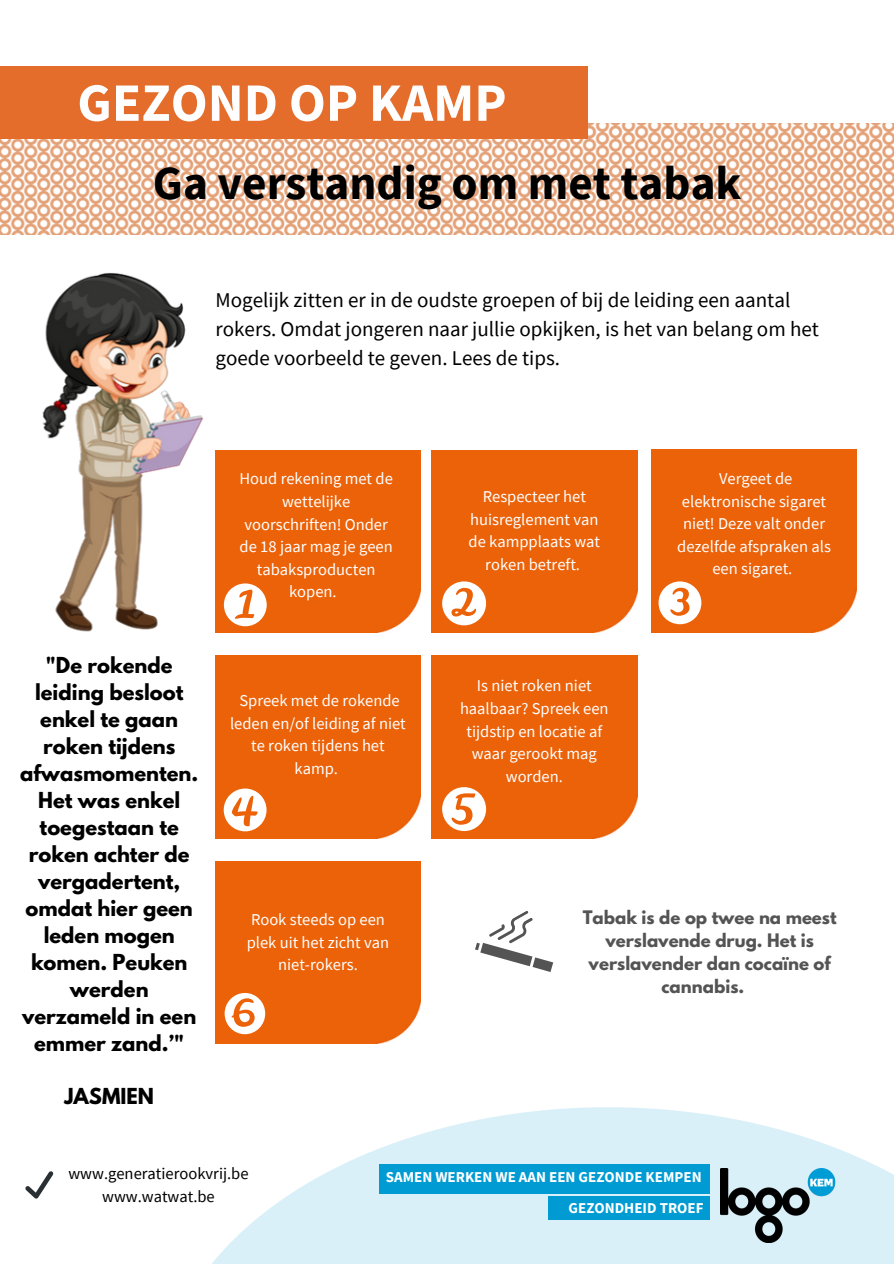
<style>
.page{position:relative;width:894px;height:1264px;background:#fff}
.page>*{position:absolute;margin:0;border:0;box-sizing:border-box;transform-origin:0 0}
.t1{font:700 54px "Source Sans Pro";color:#fefeff}
.t2{font:700 47.25px "Source Sans Pro";color:#000}
.t3{font:21px/29.2px "Source Sans Pro";color:#000}
.t4{font:700 19.5px/27px "League Spartan";color:#000;text-align:center}
.t5{font:16.5px/22.5px "Source Sans Pro";color:#fff;text-align:center}
.t6{font:700 16.5px "League Spartan";color:#545454}
.t7{font:16.5px/22.5px "Source Sans Pro";color:#000;text-align:center}
.t8{font:700 15px/30.3px "Source Sans Pro";color:#fff;text-align:right}
</style>
<div class="page">
<svg style="left:212px;top:1107px;width:681px;height:156px;fill:#daf0f8"></svg>
<img style="left:720px;top:1168px;width:115px;height:74px">
<div style="left:379px;top:1163px;width:330px;height:30px;background:#009bd2"></div>
<div style="left:548px;top:1196px;width:161px;height:23px;background:#009bd2"></div>
<img style="left:0;top:123px;width:893px;height:112px">
<div style="left:0;top:66px;width:587px;height:73px;background:#e56d2b"></div>
<div style="left:215px;top:450px;width:205px;height:183px;background:#eb6209"></div>
<div style="left:432px;top:450px;width:205px;height:183px;background:#eb6209"></div>
<div style="left:651px;top:449px;width:205px;height:183px;background:#eb6209"></div>
<div style="left:215px;top:656px;width:205px;height:182px;background:#eb6209"></div>
<div style="left:432px;top:656px;width:205px;height:182px;background:#eb6209"></div>
<div style="left:215px;top:861px;width:205px;height:182px;background:#eb6209"></div>
<svg style="left:224px;top:583px;width:42px;height:43px"></svg>
<svg style="left:442px;top:581px;width:44px;height:44px"></svg>
<svg style="left:658px;top:581px;width:43px;height:43px"></svg>
<svg style="left:224px;top:788px;width:42px;height:43px"></svg>
<svg style="left:442px;top:787px;width:44px;height:44px"></svg>
<svg style="left:224px;top:992px;width:41px;height:42px"></svg>
<svg style="left:25px;top:1171px;width:28px;height:27px"></svg>
<svg style="left:475px;top:911px;width:79px;height:61px"></svg>
<img style="left:42px;top:272px;width:162px;height:360px">
<h1 class="t1" style="left:77px;top:68px;width:430px">GEZOND OP KAMP</h1>
<h2 class="t2" style="left:153px;top:153px;width:590px">Ga verstandig om met tabak</h2>
<p class="t3" style="left:215px;top:285px;width:604px">Mogelijk zitten er in de oudste groepen of bij de leiding een aantal rokers. Omdat jongeren naar jullie opkijken, is het van belang om het goede voorbeeld te geven. Lees de tips.</p>
<p class="t4" style="left:20px;top:654px;width:179px">"De rokende leiding besloot enkel te gaan roken tijdens afwasmomenten.<br>Het was enkel toegestaan te roken achter de vergadertent, omdat hier geen leden mogen komen. Peuken werden verzameld in een emmer zand.’"</p>
<p class="t4" style="left:64px;top:1085px;width:91px">JASMIEN</p>
<p class="t5" style="left:239px;top:467px;width:155px">Houd rekening met de wettelijke voorschriften! Onder de 18 jaar mag je geen tabaksproducten kopen.</p>
<p class="t5" style="left:230px;top:689px;width:177px">Spreek met de rokende leden en/of leiding af niet te roken tijdens het kamp.</p>
<p class="t5" style="left:246px;top:908px;width:144px">Rook steeds op een plek uit het zicht van niet-rokers.</p>
<p class="t5" style="left:468px;top:485px;width:133px">Respecteer het huisreglement van de kampplaats wat roken betreft.</p>
<p class="t5" style="left:460px;top:674px;width:150px">Is niet roken niet haalbaar? Spreek een tijdstip en locatie af waar gerookt mag worden.</p>
<p class="t5" style="left:677px;top:467px;width:155px">Vergeet de elektronische sigaret niet! Deze valt onder dezelfde afspraken als een sigaret.</p>
<p class="t6" style="left:582px;top:909px;width:255px">Tabak is de op twee na meest</p>
<p class="t6" style="left:605px;top:932px;width:210px">verslavende drug. Het is</p>
<p class="t6" style="left:588px;top:955px;width:243px">verslavender dan cocaïne of</p>
<p class="t6" style="left:661px;top:978px;width:84px">cannabis.</p>
<p class="t7" style="left:68px;top:1161px;width:182px">www.generatierookvrij.be www.watwat.be</p>
<p class="t8" style="left:385px;top:1161px;width:319px">SAMEN WERKEN WE AAN EEN GEZONDE KEMPEN<br>GEZONDHEID TROEF</p>
</div>
